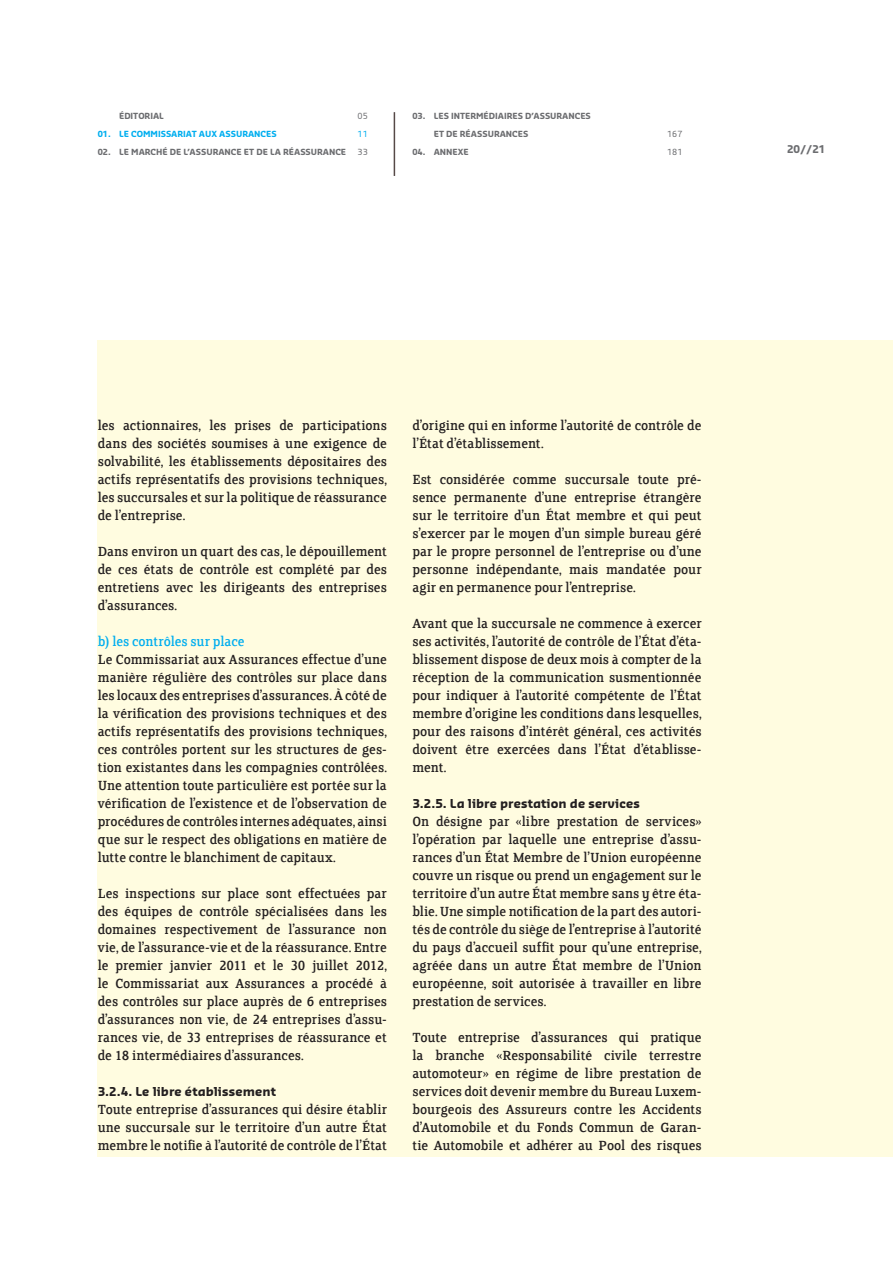
<style>
.page{position:relative;width:893px;height:1263px;background:#fff}
.page>*{position:absolute;margin:0;border:0;box-sizing:border-box;transform-origin:0 0}
.Fliesstext{font:15px/18px "Clerkenwell FS";color:#231f20;text-align:justify}
.Fliesstext-2{font:15px "Clerkenwell FS";letter-spacing:-.005em;color:#00aeef}
.Fliesstext-3{font:700 12px "Sansa";letter-spacing:.005em;color:#231f20}
.t1{font:700 10.5px "Sansa";color:#6c6d70}
.t2{font:700 8.25px/18px "Sansa";color:#6c6d70}
.t3{font:700 8.25px "Sansa";color:#00aeef}
.t4{font:8.25px "Sansa";color:#6c6d70}
.t5{font:8.25px "Sansa";color:#00aeef}
</style>
<div class="page">
<hr style="left:394px;top:112px;width:1px;height:64px;background:#564947">
<div style="left:98px;top:340px;width:795px;height:817px;background:#fffce0"></div>
<p class="t2" style="left:119px;top:107px;width:46px">ÉDITORIAL</p>
<p class="t4" style="left:357px;top:111px;width:12px">05</p>
<p class="t3" style="left:98px;top:129px;width:180px">01. LE COMMISSARIAT AUX ASSURANCES</p>
<p class="t5" style="left:357px;top:129px;width:12px">11</p>
<p class="t2" style="left:98px;top:143px;width:250px">02. LE MARCHÉ DE L’ASSURANCE ET DE LA RÉASSURANCE</p>
<p class="t4" style="left:357px;top:147px;width:12px">33</p>
<p class="t2" style="left:434px;top:107px;width:159px;text-indent:-21px">03. LES INTERMÉDIAIRES D’ASSURANCES<br>ET DE RÉASSURANCES</p>
<p class="t4" style="left:667px;top:129px;width:17px">167</p>
<p class="t2" style="left:412px;top:143px;width:58px">04. ANNEXE</p>
<p class="t4" style="left:667px;top:147px;width:17px">181</p>
<p class="t1" style="left:787px;top:142px;width:40px">20//21</p>
<p class="Fliesstext" style="left:98px;top:417px;width:291px">les actionnaires, les prises de participations dans des sociétés soumises à une exigence de solvabilité, les établissements dépositaires des actifs représentatifs des provisions techniques, les succursales et sur la politique de réassurance de l’entreprise.</p>
<p class="Fliesstext" style="left:98px;top:543px;width:291px">Dans environ un quart des cas, le dépouillement de ces états de contrôle est complété par des entretiens avec les dirigeants des entreprises d’assurances.</p>
<p class="Fliesstext-2" style="left:98px;top:635px;width:148px">b) les contrôles sur place</p>
<p class="Fliesstext" style="left:98px;top:651px;width:291px">Le Commissariat aux Assurances effectue d’une manière régulière des contrôles sur place dans les locaux des entreprises d’assurances. À côté de la vérification des provisions techniques et des actifs représentatifs des provisions techniques, ces contrôles portent sur les structures de ges&shy;tion existantes dans les compagnies contrôlées.<br>Une attention toute particulière est portée sur la vérification de l’existence et de l’observation de procédures de contrôles internes adéquates, ainsi que sur le respect des obligations en matière de lutte contre le blanchiment de capitaux.</p>
<p class="Fliesstext" style="left:98px;top:885px;width:291px">Les inspections sur place sont effectuées par des équipes de contrôle spécialisées dans les domaines respectivement de l’assurance non vie, de l’assurance-vie et de la réassurance. Entre le premier janvier 2011 et le 30 juillet 2012, le Commissariat aux Assurances a procédé à des contrôles sur place auprès de 6 entreprises d’assurances non vie, de 24 entreprises d’assu&shy;rances vie, de 33 entreprises de réassurance et de 18 intermédiaires d’assurances.</p>
<p class="Fliesstext-3" style="left:98px;top:1084px;width:179px">3.2.4. Le libre établissement</p>
<p class="Fliesstext" style="left:98px;top:1101px;width:291px">Toute entreprise d’assurances qui désire établir une succursale sur le territoire d’un autre État membre le notifie à l’autorité de contrôle de l’État</p>
<p class="Fliesstext" style="left:412px;top:417px;width:291px">d’origine qui en informe l’autorité de contrôle de l’État d’établissement.</p>
<p class="Fliesstext" style="left:412px;top:471px;width:291px">Est considérée comme succursale toute pré&shy;sence permanente d’une entreprise étrangère sur le territoire d’un État membre et qui peut s’exercer par le moyen d’un simple bureau géré par le propre personnel de l’entreprise ou d’une personne indépendante, mais mandatée pour agir en permanence pour l’entreprise.</p>
<p class="Fliesstext" style="left:412px;top:615px;width:291px">Avant que la succursale ne commence à exercer ses activités, l’autorité de contrôle de l’État d’éta&shy;blissement dispose de deux mois à compter de la réception de la communication susmentionnée pour indiquer à l’autorité compétente de l’État membre d’origine les conditions dans lesquelles, pour des raisons d’intérêt général, ces activités doivent être exercées dans l’État d’établisse&shy;ment.</p>
<p class="Fliesstext-3" style="left:412px;top:796px;width:229px">3.2.5. La libre prestation de services</p>
<p class="Fliesstext" style="left:412px;top:813px;width:291px">On désigne par «libre prestation de services» l’opération par laquelle une entreprise d’assu&shy;rances d’un État Membre de l’Union européenne couvre un risque ou prend un engagement sur le territoire d’un autre État membre sans y être éta&shy;blie. Une simple notification de la part des autori&shy;tés de contrôle du siège de l’entreprise à l’autorité du pays d’accueil suffit pour qu’une entreprise, agréée dans un autre État membre de l’Union européenne, soit autorisée à travailler en libre prestation de services.</p>
<p class="Fliesstext" style="left:412px;top:1029px;width:291px">Toute entreprise d’assurances qui pratique la branche «Responsabilité civile terrestre automoteur» en régime de libre prestation de services doit devenir membre du Bureau Luxem&shy;bourgeois des Assureurs contre les Accidents d’Automobile et du Fonds Commun de Garan&shy;tie Automobile et adhérer au Pool des risques</p>
</div>
